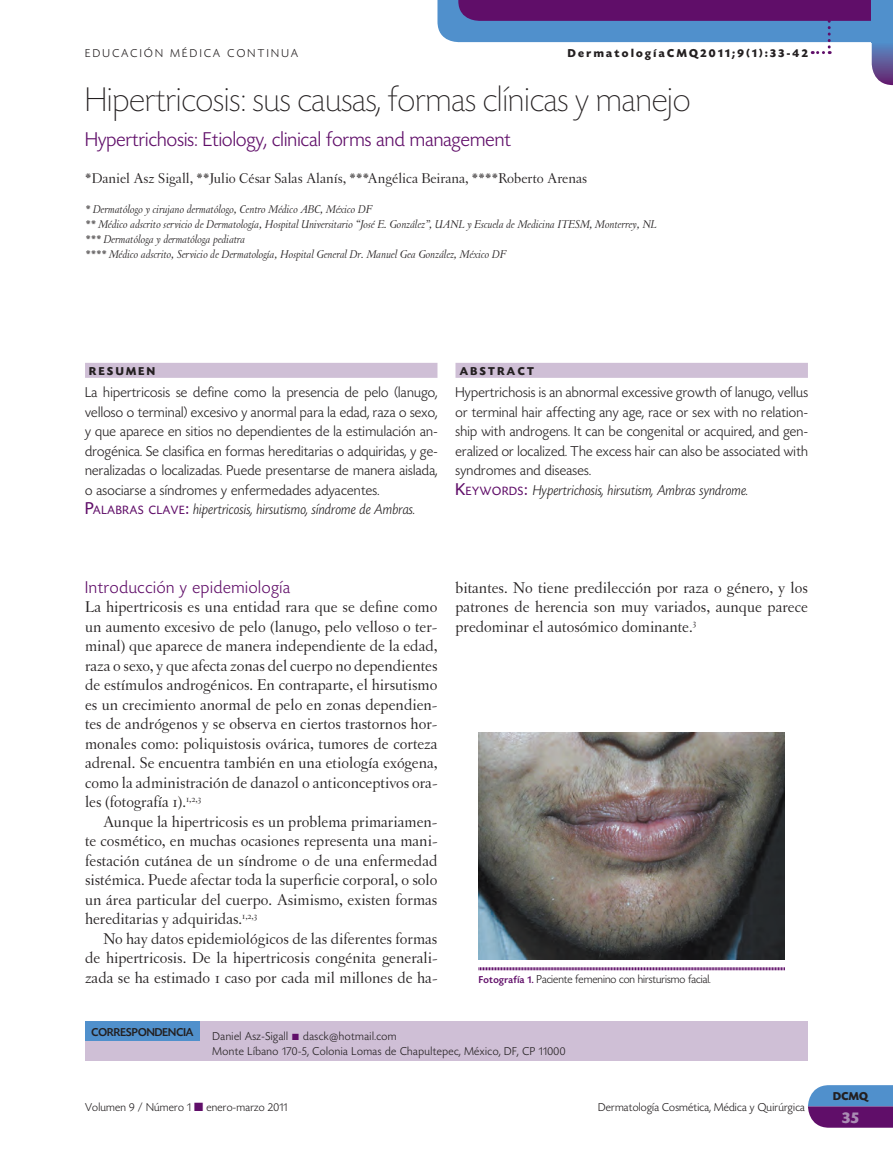
<style>
.page{position:relative;width:893px;height:1149px;background:#fff}
.page>*{position:absolute;margin:0;border:0;box-sizing:border-box;transform-origin:0 0}
.t1{font:200 36px "Today HEF";letter-spacing:.01em;color:#231f20}
.t2{font:300 21px "Today HEF";letter-spacing:.01em;color:#600e69}
.t3{font:300 18px "Today HEF";letter-spacing:.04em;color:#600e69}
.t4{font:16.5px/19.5px "Letras Oldstyle";color:#231f20;text-align:justify}
.t5{font:700 16.5px "Today HEF";color:#aa8cb4}
.t6{font:300 15px/19.5px "Today HEF";letter-spacing:.02em;color:#231f20}
.t7{font:15px "Letras Oldstyle";color:#231f20}
.t8{font:italic 12px/15px "Letras Oldstyle";color:#231f20}
.t9{font:300 12px "Today HEF";letter-spacing:.02em;color:#231f20}
.t10{font:300 12px/15px "Today HEF";letter-spacing:.04em;color:#231f20}
.t11{font:700 12px "Today HEF";letter-spacing:.2em;color:#231f20}
.t12{font:300 12px "Today HEF";color:#231f20}
.t13{font:500 12px "Today HEF";letter-spacing:.01em;color:#231f20}
.s1{font-weight:400;font-size:18px;color:#600e69}
.s2{font-weight:400;font-size:12.6px;color:#600e69}
.s3{font-style:italic}
.s4{font-weight:500;font-size:10.5px;color:#600e69}
.s5{color:#600e69}
</style>
<div class="page">
<svg style="left:437px;top:0;width:456px;height:85px"></svg>
<svg style="left:808px;top:1085px;width:85px;height:42px;background:#6159a0"></svg>
<div style="left:872px;top:0;width:21px;height:42px;background:#5090cc"></div>
<div style="left:455px;top:363px;width:353px;height:15px;background:#cfbfd6"></div>
<div style="left:85px;top:363px;width:352px;height:15px;background:#cfbfd6"></div>
<div style="left:85px;top:1021px;width:723px;height:39px;background:#cfbfd6"></div>
<div style="left:85px;top:1021px;width:115px;height:19px;background:#5090cc"></div>
<img style="left:479px;top:732px;width:306px;height:227px">
<svg style="left:478px;top:967px;width:307px;height:3px"></svg>
<p class="t9" style="left:85px;top:47px;width:17px">Educaci</p>
<p class="t9" style="left:144px;top:47px;width:55px">ón médica</p>
<p class="t9" style="left:228px;top:47px;width:10px">continua</p>
<p class="t11" style="left:568px;top:47px;width:242px">DERMATOLOGÍACMQ2011;9(1):33-42</p>
<h1 class="t1" style="left:85px;top:81px;width:607px">Hipertricosis: sus causas, formas clínicas y manejo</h1>
<p class="t2" style="left:85px;top:128px;width:427px">Hypertrichosis: Etiology, clinical forms and management</p>
<p class="t7" style="left:85px;top:169px;width:504px">*Daniel Asz Sigall, **Julio César Salas Alanís, ***Angélica Beirana, ****Roberto Arenas</p>
<p class="t8" style="left:85px;top:201px;width:574px">* Dermatólogo y cirujano dermatólogo, Centro Médico ABC, México DF<br>** Médico adscrito servicio de Dermatología, Hospital Universitario “José E. González”, UANL y Escuela de Medicina ITESM, Monterrey, NL *** Dermatóloga y dermatóloga pediatra<br>**** Médico adscrito, Servicio de Dermatología, Hospital General Dr. Manuel Gea González, México DF</p>
<p class="t11" style="left:89px;top:364px;width:29px">RESUM</p>
<p class="t11" style="left:139px;top:364px;width:17px">EN</p>
<p class="t6" style="left:85px;top:383px;width:354px">La hipertricosis se define como la presencia de pelo (lanugo, velloso o terminal) excesivo y anormal para la edad, raza o sexo, y que aparece en sitios no dependientes de la estimulación an&shy;drogénica. Se clasifica en formas hereditarias o adquiridas, y ge&shy;neralizadas o localizadas. Puede presentarse de manera aislada, o asociarse a síndromes y enfermedades adyacentes.<br><span class="s1">P</span><span class="s2">ALABRAS CLAVE</span><span class="s1">:</span> <span class="s3">hipertricosis, hirsutismo, síndrome de Ambras.</span></p>
<p class="t11" style="left:460px;top:364px;width:10px">ABS</p>
<p class="t11" style="left:488px;top:364px;width:47px">TRACT</p>
<p class="t6" style="left:455px;top:383px;width:354px">Hypertrichosis is an abnormal excessive growth of lanugo, vellus or terminal hair affecting any age, race or sex with no relation&shy;ship with androgens. It can be congenital or acquired, and gen&shy;eralized or localized. The excess hair can also be associated with syndromes and diseases.<br><span class="s1">K</span><span class="s2">EYWORDS</span><span class="s1">:</span> <span class="s3">Hypertrichosis, hirsutism, Ambras syndrome.</span></p>
<p class="t3" style="left:85px;top:577px;width:207px">Introducción y epidemiología</p>
<p class="t4" style="left:85px;top:597px;width:354px">La hipertricosis es una entidad rara que se define como un aumento excesivo de pelo (lanugo, pelo velloso o ter&shy;minal) que aparece de manera independiente de la edad, raza o sexo, y que afecta zonas del cuerpo no dependientes de estímulos androgénicos. En contraparte, el hirsutismo es un crecimiento anormal de pelo en zonas dependien&shy;tes de andrógenos y se observa en ciertos trastornos hor&shy;monales como: poliquistosis ovárica, tumores de corteza adrenal. Se encuentra también en una etiología exógena, como la administración de danazol o anticonceptivos ora&shy;les (fotografía 1).<sup>1,2,3</sup></p>
<p class="t4" style="left:85px;top:811px;width:354px;text-indent:18px">Aunque la hipertricosis es un problema primariamen&shy;te cosmético, en muchas ocasiones representa una mani&shy;festación cutánea de un síndrome o de una enfermedad sistémica. Puede afectar toda la superficie corporal, o solo un área particular del cuerpo. Asimismo, existen formas hereditarias y adquiridas.<sup>1,2,3</sup></p>
<p class="t4" style="left:85px;top:928px;width:354px;text-indent:18px">No hay datos epidemiológicos de las diferentes formas de hipertricosis. De la hipertricosis congénita generali&shy;zada se ha estimado 1 caso por cada mil millones de ha-</p>
<p class="t4" style="left:455px;top:577px;width:354px">bitantes. No tiene predilección por raza o género, y los patrones de herencia son muy variados, aunque parece predominar el autosómico dominante.<sup>3</sup></p>
<p class="t12" style="left:479px;top:972px;width:234px"><span class="s4">Fotografía 1.</span> Paciente femenino con hirsturismo facial.</p>
<p class="t13" style="left:91px;top:1025px;width:104px">CORRESPONDENCIA</p>
<p class="t10" style="left:213px;top:1028px;width:354px">Daniel Asz-Sigall <span class="s5">■</span> dasck@hotmail.com<br>Monte Líbano 170-5, Colonia Lomas de Chapultepec, México, DF, CP 11000</p>
<p class="t9" style="left:85px;top:1100px;width:204px">Volumen 9 / Número 1 <span class="s5">■</span> enero-marzo 2011</p>
<p class="t9" style="left:598px;top:1100px;width:208px">Dermatología Cosmética, Médica y Quirúrgica</p>
<p class="t11" style="left:833px;top:1089px;width:36px">DCMQ</p>
<p class="t5" style="left:842px;top:1108px;width:18px">35</p>
</div>
